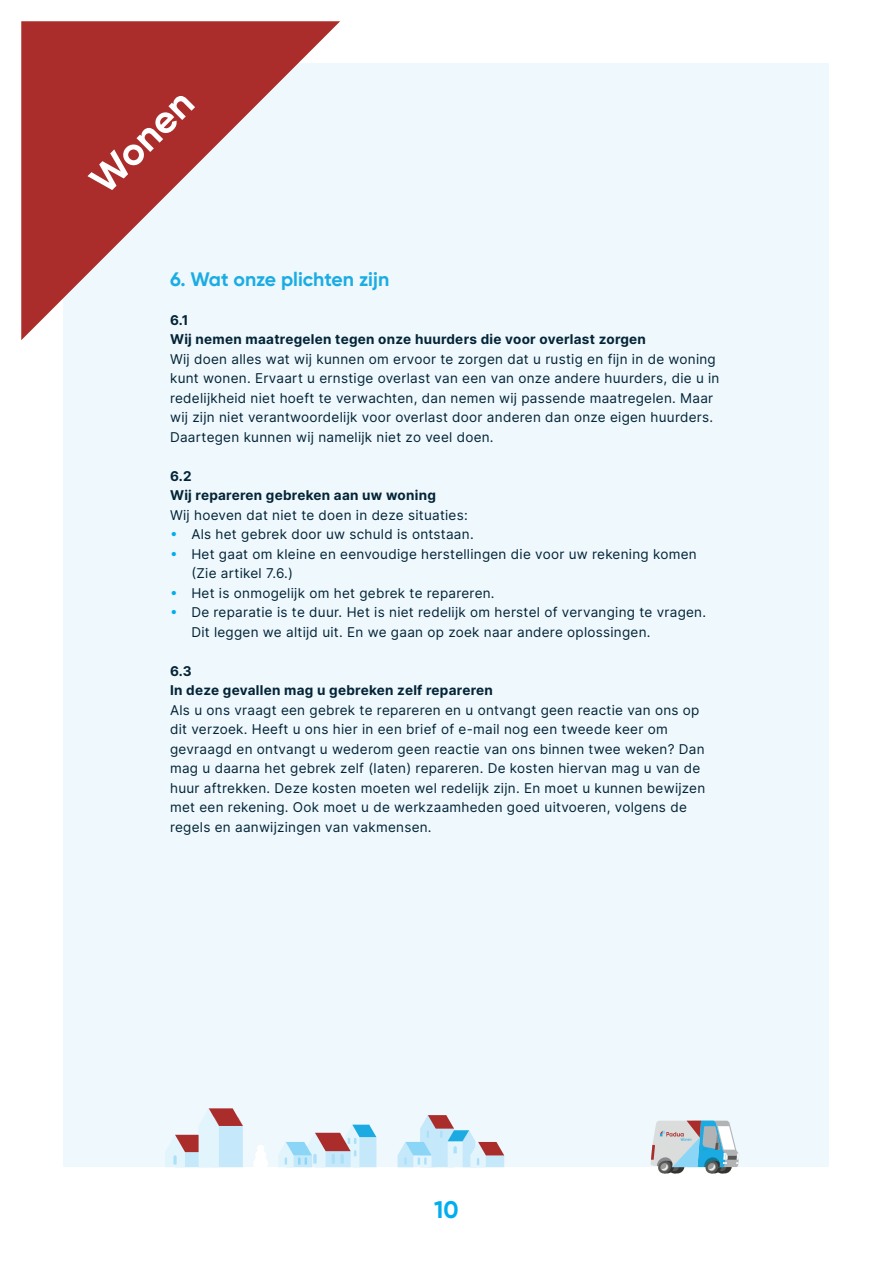
<style>
.page{position:relative;width:893px;height:1263px;background:#fff}
.page>*{position:absolute;margin:0;border:0;box-sizing:border-box;transform-origin:0 0}
.t1{font:700 39px "Gilroy";color:#fff}
.t2{font:700 24px "Gilroy";color:#00aeef}
.t3{font:700 19.5px "Gilroy";color:#1bace3}
.t4{font:13.5px/19.5px "Inter";letter-spacing:.02em;color:#032436}
.t5{font:700 13.5px/19.5px "Inter";letter-spacing:.02em;color:#032436}
.s1{color:#00aeef}
</style>
<div class="page">
<div style="left:64px;top:64px;width:765px;height:1103px;background:#eef8fd"></div>
<svg style="left:21px;top:21px;width:319px;height:319px"></svg>
<svg style="left:253px;top:1145px;width:15px;height:22px"></svg>
<svg style="left:398px;top:1115px;width:106px;height:52px"></svg>
<svg style="left:165px;top:1108px;width:78px;height:59px"></svg>
<svg style="left:278px;top:1125px;width:98px;height:42px"></svg>
<svg style="left:651px;top:1121px;width:88px;height:52px;background:#aabfc9"></svg>
<h1 class="t1" style="left:79px;top:169px;width:129px;rotate:-45deg">Wonen</h1>
<h3 class="t3" style="left:170px;top:267px;width:221px">6. Wat onze plichten zijn</h3>
<p class="t5" style="left:170px;top:310px;width:477px">6.1<br>Wij nemen maatregelen tegen onze huurders die voor overlast zorgen</p>
<p class="t4" style="left:170px;top:349px;width:551px">Wij doen alles wat wij kunnen om ervoor te zorgen dat u rustig en fijn in de woning kunt wonen. Ervaart u ernstige overlast van een van onze andere huurders, die u in redelijkheid niet hoeft te verwachten, dan nemen wij passende maatregelen. Maar wij zijn niet verantwoordelijk voor overlast door anderen dan onze eigen huurders.<br>Daartegen kunnen wij namelijk niet zo veel doen.</p>
<p class="t5" style="left:170px;top:466px;width:267px">6.2<br>Wij repareren gebreken aan uw woning</p>
<p class="t4" style="left:170px;top:505px;width:299px">Wij hoeven dat niet te doen in deze situaties:</p>
<p class="t4" style="left:170px;top:524px;width:305px"><span class="s1">•</span> Als het gebrek door uw schuld is ontstaan.</p>
<p class="t4" style="left:191px;top:544px;width:507px;text-indent:-21px"><span class="s1">•</span> Het gaat om kleine en eenvoudige herstellingen die voor uw rekening komen (Zie artikel 7.6.)</p>
<p class="t4" style="left:170px;top:583px;width:326px"><span class="s1">•</span> Het is onmogelijk om het gebrek te repareren.</p>
<p class="t4" style="left:191px;top:602px;width:516px;text-indent:-21px"><span class="s1">•</span> De reparatie is te duur. Het is niet redelijk om herstel of vervanging te vragen.<br>Dit leggen we altijd uit. En we gaan op zoek naar andere oplossingen.</p>
<p class="t5" style="left:170px;top:661px;width:324px">6.3<br>In deze gevallen mag u gebreken zelf repareren</p>
<p class="t4" style="left:170px;top:700px;width:537px">Als u ons vraagt een gebrek te repareren en u ontvangt geen reactie van ons op dit verzoek. Heeft u ons hier in een brief of e-mail nog een tweede keer om gevraagd en ontvangt u wederom geen reactie van ons binnen twee weken? Dan mag u daarna het gebrek zelf (laten) repareren. De kosten hiervan mag u van de huur aftrekken. Deze kosten moeten wel redelijk zijn. En moet u kunnen bewijzen met een rekening. Ook moet u de werkzaamheden goed uitvoeren, volgens de regels en aanwijzingen van vakmensen.</p>
<h2 class="t2" style="left:434px;top:1195px;width:26px">10</h2>
</div>
